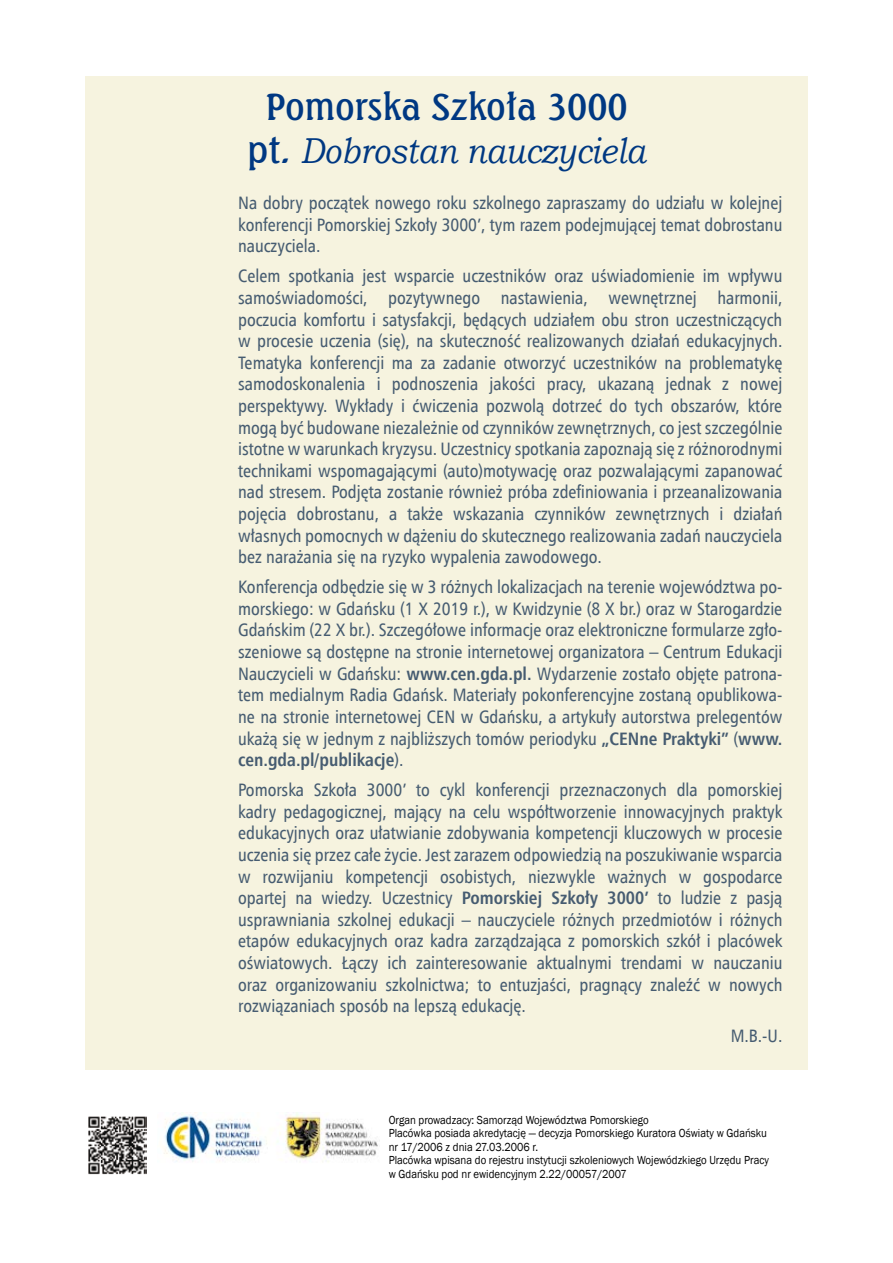
<style>
.page{position:relative;width:893px;height:1263px;background:#fff}
.page>*{position:absolute;margin:0;border:0;box-sizing:border-box;transform-origin:0 0}
.t1{font:italic 36px "Bookman Old Style";color:#003882;scale:.88 1}
.t2{font:36px "Seagull Md EU";color:#003882}
.t3{font:18px/21.6px "Humnst 777 Cn EU";color:#465c71;text-align:justify}
.t4{font:12px/13.5px "Franklin Gothic";color:#000;scale:.9 1}
.s1{font-family:"Seagull Md EU";font-style:normal}
.s2{font-weight:700}
</style>
<div class="page">
<div style="left:85px;top:77px;width:723px;height:993px;background:#f6f3df"></div>
<img style="left:88px;top:1116px;width:59px;height:59px">
<img style="left:164px;top:1112px;width:216px;height:50px">
<h1 class="t2" style="left:265px;top:83px;width:364px">Pomorska Szkoła 3000</h1>
<h1 class="t1" style="left:247px;top:126px;width:454px"><span class="s1">pt.</span> Dobrostan nauczyciela</h1>
<p class="t3" style="left:238px;top:192px;width:546px">Na dobry początek nowego roku szkolnego zapraszamy do udziału w kolejnej konferencji Pomorskiej Szkoły 3000’, tym razem podejmującej temat dobrostanu nauczyciela.</p>
<p class="t3" style="left:238px;top:265px;width:546px">Celem spotkania jest wsparcie uczestników oraz uświadomienie im wpływu samoświadomości, pozytywnego nastawienia, wewnętrznej harmonii, poczucia komfortu i satysfakcji, będących udziałem obu stron uczestniczących w procesie uczenia (się), na skuteczność realizowanych działań edukacyjnych.<br>Tematyka konferencji ma za zadanie otworzyć uczestników na problematykę samodoskonalenia i podnoszenia jakości pracy, ukazaną jednak z nowej perspektywy. Wykłady i ćwiczenia pozwolą dotrzeć do tych obszarów, które mogą być budowane niezależnie od czynników zewnętrznych, co jest szczególnie istotne w warunkach kryzysu. Uczestnicy spotkania zapoznają się z różnorodnymi technikami wspomagającymi (auto)motywację oraz pozwalającymi zapanować nad stresem. Podjęta zostanie również próba zdefiniowania i przeanalizowania pojęcia dobrostanu, a także wskazania czynników zewnętrznych i działań własnych pomocnych w dążeniu do skutecznego realizowania zadań nauczyciela bez narażania się na ryzyko wypalenia zawodowego.</p>
<p class="t3" style="left:238px;top:576px;width:546px">Konferencja odbędzie się w 3 różnych lokalizacjach na terenie województwa po&shy;morskiego: w Gdańsku (1 X 2019 r.), w Kwidzynie (8 X br.) oraz w Starogardzie Gdańskim (22 X br.). Szczegółowe informacje oraz elektroniczne formularze zgło&shy;szeniowe są dostępne na stronie internetowej organizatora – Centrum Edukacji Nauczycieli w Gdańsku: <span class="s2">www.cen.gda.pl.</span> Wydarzenie zostało objęte patrona&shy;tem medialnym Radia Gdańsk. Materiały pokonferencyjne zostaną opublikowa&shy;ne na stronie internetowej CEN w Gdańsku, a artykuły autorstwa prelegentów ukażą się w jednym z najbliższych tomów periodyku <span class="s2">„CENne Praktyki”</span> (<span class="s2">www. cen.gda.pl/publikacje</span>).</p>
<p class="t3" style="left:238px;top:779px;width:546px">Pomorska Szkoła 3000’ to cykl konferencji przeznaczonych dla pomorskiej kadry pedagogicznej, mający na celu współtworzenie innowacyjnych praktyk edukacyjnych oraz ułatwianie zdobywania kompetencji kluczowych w procesie uczenia się przez całe życie. Jest zarazem odpowiedzią na poszukiwanie wsparcia w rozwijaniu kompetencji osobistych, niezwykle ważnych w gospodarce opartej na wiedzy. Uczestnicy <span class="s2">Pomorskiej Szkoły 3000’</span> to ludzie z pasją usprawniania szkolnej edukacji – nauczyciele różnych przedmiotów i różnych etapów edukacyjnych oraz kadra zarządzająca z pomorskich szkół i placówek oświatowych. Łączy ich zainteresowanie aktualnymi trendami w nauczaniu oraz organizowaniu szkolnictwa; to entuzjaści, pragnący znaleźć w nowych rozwiązaniach sposób na lepszą edukację.</p>
<p class="t3" style="left:731px;top:1025px;width:53px">M.B.-U.</p>
<p class="t4" style="left:389px;top:1113px;width:424px">Organ prowadzacy: Samorząd Województwa Pomorskiego<br>Placówka posiada akredytację — decyzja Pomorskiego Kuratora Oświaty w Gdańsku nr 17/2006 z dnia 27.03.2006 r.<br>Placówka wpisana do rejestru instytucji szkoleniowych Wojewódzkiego Urzędu Pracy w Gdańsku pod nr ewidencyjnym 2.22/00057/2007</p>
</div>
